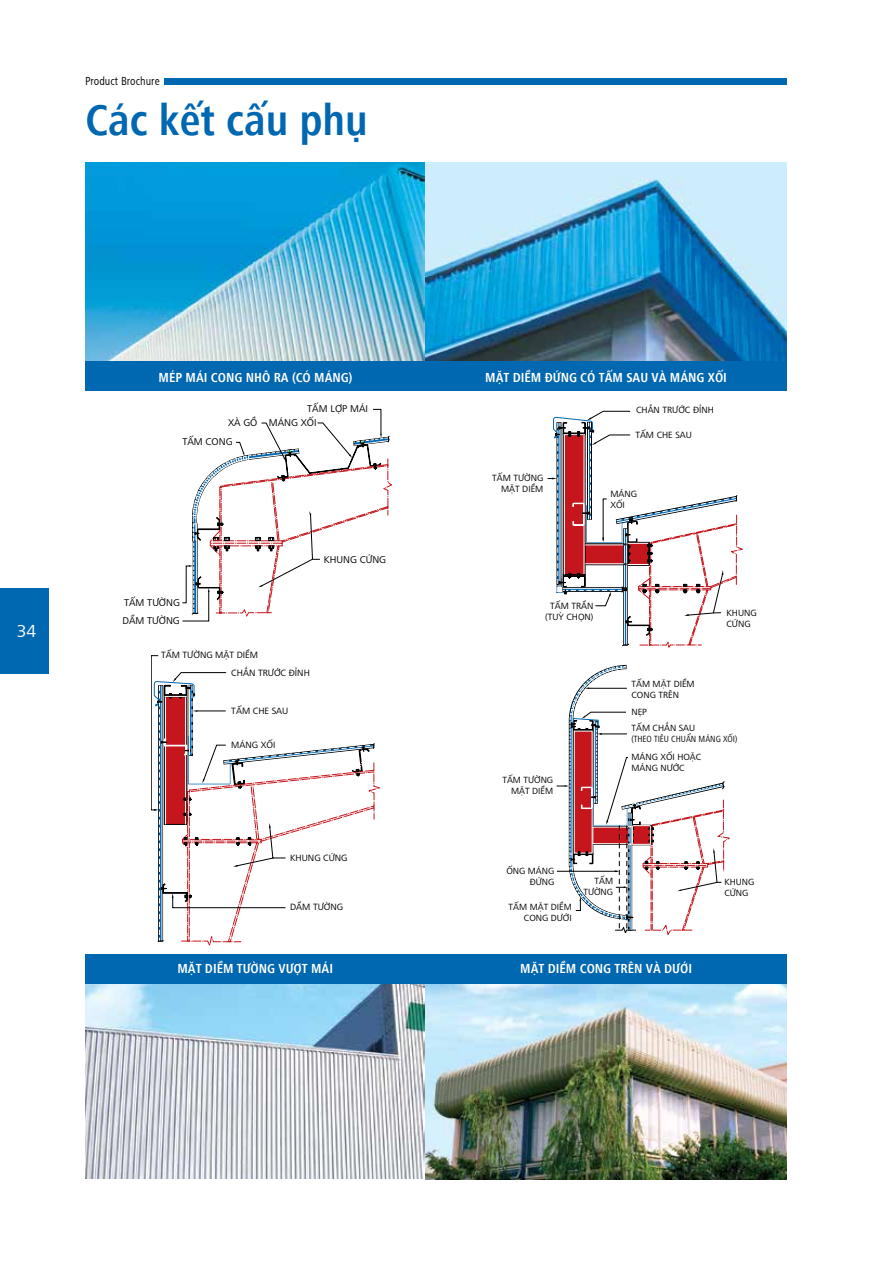
<style>
.page{position:relative;width:872px;height:1263px;background:#fff}
.page>*{position:absolute;margin:0;border:0;box-sizing:border-box;transform-origin:0 0}
.t1{font:700 condensed 45px "Frutiger VU";color:#0067b1}
.t2{font:18px "Frutiger VU";color:#fff}
.t3{font:700 condensed 13.5px "Frutiger VU";color:#fff}
.t4{font:condensed 12px "Frutiger VU";color:#000}
.t5{font:10.2px/17.9px "Frutiger VU";color:#000}
.t6{font:9.45px "Frutiger VU";color:#000}
.t7{font:9.3px/11.1px "Frutiger VU";color:#000}
.t8{font:condensed 9.3px "Frutiger VU";color:#000}
</style>
<div class="page">
<div style="left:165px;top:79px;width:622px;height:6px;background:#0067b1"></div>
<img style="left:85px;top:983px;width:702px;height:196px">
<img style="left:85px;top:163px;width:702px;height:198px">
<div style="left:85px;top:361px;width:702px;height:30px;background:#0067b1"></div>
<div style="left:85px;top:954px;width:702px;height:29px;background:#0067b1"></div>
<div style="left:0;top:589px;width:49px;height:85px;background:#0067b1"></div>
<svg style="left:182px;top:409px;width:210px;height:212px"></svg>
<svg style="left:547px;top:411px;width:196px;height:236px"></svg>
<svg style="left:151px;top:655px;width:228px;height:291px"></svg>
<svg style="left:556px;top:665px;width:174px;height:270px"></svg>
<p class="t4" style="left:85px;top:73px;width:76px">Product Brochure</p>
<h1 class="t1" style="left:85px;top:89px;width:284px">Các kết cấu phụ</h1>
<h2 class="t2" style="left:17px;top:618px;width:21px">34</h2>
<h3 class="t3" style="left:159px;top:368px;width:195px">MÉP MÁI CONG NHÔ RA (CÓ MÁNG)</h3>
<p class="t5" style="left:228px;top:413px;width:31px">XÀ GỒ</p>
<p class="t5" style="left:182px;top:432px;width:52px">TẤM CONG</p>
<p class="t5" style="left:307px;top:399px;width:62px">TẤM LỢP MÁI</p>
<p class="t5" style="left:269px;top:413px;width:49px">MÁNG XỐI</p>
<p class="t5" style="left:122px;top:593px;width:59px">TẤM TƯỜNG<br>DẦM TƯỜNG</p>
<p class="t6" style="left:161px;top:649px;width:98px">TẤM TƯỜNG MẶT DIỀM</p>
<p class="t5" style="left:324px;top:549px;width:64px">KHUNG CỨNG</p>
<p class="t6" style="left:231px;top:666px;width:80px">CHẮN TRƯỚC ĐỈNH</p>
<p class="t6" style="left:231px;top:704px;width:59px">TẤM CHE SAU</p>
<p class="t6" style="left:231px;top:738px;width:46px">MÁNG XỐI</p>
<p class="t6" style="left:290px;top:851px;width:59px">KHUNG CỨNG</p>
<p class="t6" style="left:290px;top:900px;width:55px">DẦM TƯỜNG</p>
<h3 class="t3" style="left:177px;top:959px;width:157px">MẶT DIỀM TƯỜNG VƯỢT MÁI</h3>
<h3 class="t3" style="left:485px;top:368px;width:243px">MẶT DIỀM ĐỨNG CÓ TẤM SAU VÀ MÁNG XỐI</h3>
<p class="t7" style="left:636px;top:404px;width:79px">CHẮN TRƯỚC ĐỈNH</p>
<p class="t7" style="left:492px;top:471px;width:53px;text-align:right">TẤM TƯỜNG<br>MẶT DIỀM</p>
<p class="t7" style="left:635px;top:428px;width:58px">TẤM CHE SAU</p>
<p class="t7" style="left:610px;top:487px;width:28px">MÁNG<br>XỐI</p>
<p class="t7" style="left:545px;top:599px;width:50px;text-align:center">TẤM TRẦN (TUỲ CHỌN)</p>
<p class="t7" style="left:726px;top:607px;width:32px">KHUNG<br>CỨNG</p>
<p class="t7" style="left:631px;top:677px;width:65px">TẤM MẶT DIỀM<br>CONG TRÊN</p>
<p class="t7" style="left:631px;top:706px;width:17px">NẸP</p>
<p class="t7" style="left:502px;top:773px;width:52px;text-align:right">TẤM TƯỜNG<br>MẶT DIỀM</p>
<p class="t7" style="left:631px;top:722px;width:65px">TẤM CHẮN SAU</p>
<p class="t8" style="left:631px;top:733px;width:107px">(THEO TIÊU CHUẨN MÁNG XỐI)</p>
<p class="t7" style="left:631px;top:750px;width:71px">MÁNG XỐI HOẶC<br>MÁNG NƯỚC</p>
<p class="t7" style="left:506px;top:865px;width:49px;text-align:right">ỐNG MÁNG<br>ĐỨNG</p>
<p class="t7" style="left:508px;top:900px;width:65px;text-align:right">TẤM MẶT DIỀM<br>CONG DƯỚI</p>
<p class="t7" style="left:583px;top:875px;width:31px;text-align:right">TẤM<br>TƯỜNG</p>
<p class="t7" style="left:724px;top:876px;width:32px">KHUNG<br>CỨNG</p>
<h3 class="t3" style="left:520px;top:959px;width:173px">MẶT DIỀM CONG TRÊN VÀ DƯỚI</h3>
</div>
